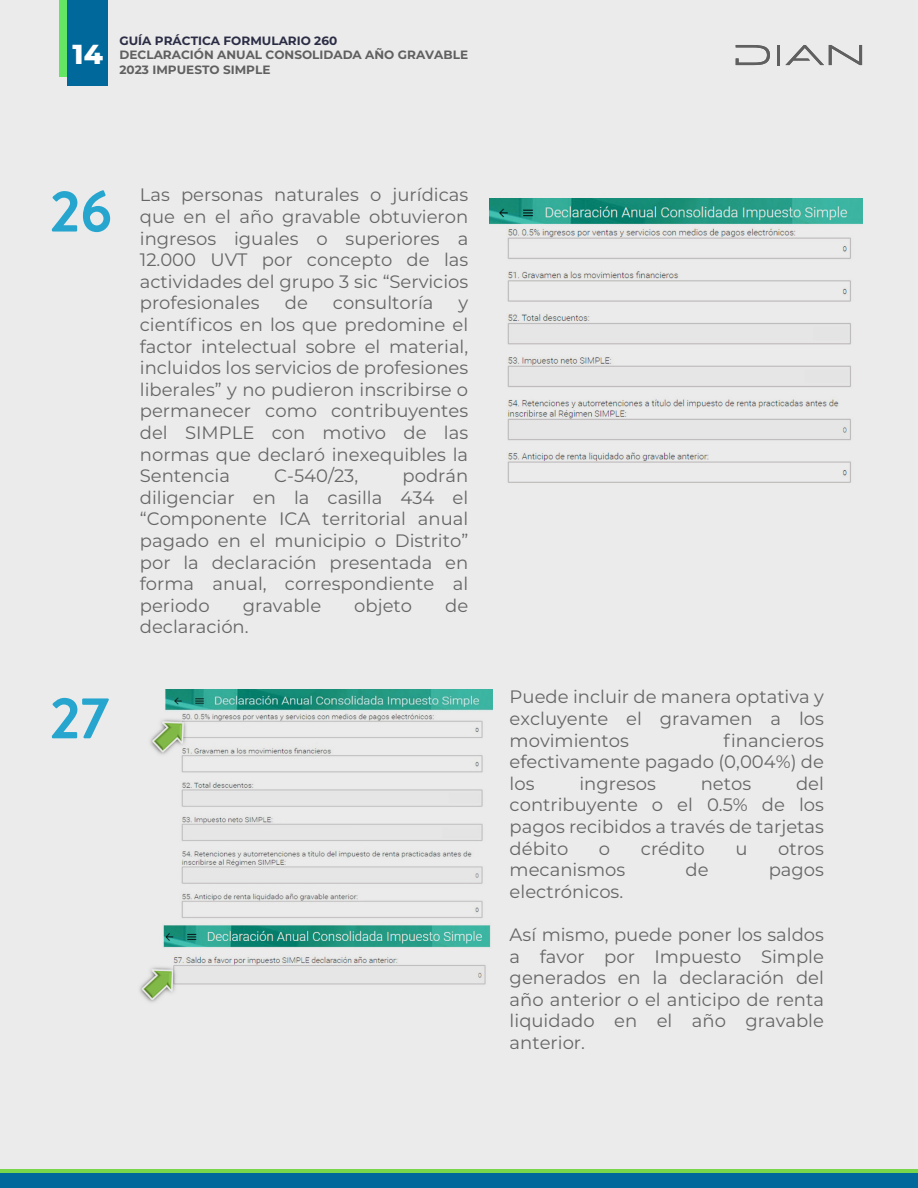
<style>
.page{position:relative;width:918px;height:1188px;background:#ebebeb}
.page>*{position:absolute;margin:0;border:0;box-sizing:border-box;transform-origin:0 0}
.t1{font:700 58.65px "Brandon Grotesque";color:#26a6cf}
.t2{font:800 27.45px "Montserrat";color:#fff}
.t3{font:18px/21.6px "Montserrat";color:#666;text-align:justify}
.t4{font:700 12px/14.4px "Montserrat";color:#606060}
.t5{font:700 12px "Montserrat";color:#2b2d45}
</style>
<div class="page">
<svg style="left:0;top:1169px;width:918px;height:5px;fill:#78d64b"></svg>
<div style="left:0;top:1174px;width:918px;height:14px;background:#00689a"></div>
<div style="left:59px;top:0;width:12px;height:77px;background:#64e664"></div>
<div style="left:67px;top:0;width:41px;height:86px;background:#00689a"></div>
<svg style="left:736px;top:45px;width:34px;height:20px"></svg>
<hr style="left:777px;top:45px;width:3px;height:20px;background:#606060">
<svg style="left:786px;top:45px;width:76px;height:20px"></svg>
<img style="left:490px;top:199px;width:372px;height:284px">
<img style="left:139px;top:690px;width:354px;height:312px">
<h2 class="t2" style="left:73px;top:34px;width:32px">14</h2>
<p class="t5" style="left:120px;top:32px;width:219px">GUÍA PRÁCTICA FORMULARIO 260</p>
<p class="t4" style="left:120px;top:47px;width:350px">DECLARACIÓN ANUAL CONSOLIDADA AÑO GRAVABLE<br>2023 IMPUESTO SIMPLE</p>
<h1 class="t1" style="left:50px;top:170px;width:63px">26</h1>
<p class="t3" style="left:140px;top:184px;width:330px">Las personas naturales o jurídicas que en el año gravable obtuvieron ingresos iguales o superiores a 12.000 UVT por concepto de las actividades del grupo 3 sic “Servicios profesionales</p>
<p class="t3" style="left:285px;top:292px;width:25px">de</p>
<p class="t3" style="left:333px;top:292px;width:102px">consultoría</p>
<p class="t3" style="left:140px;top:292px;width:330px;text-indent:319px">y científicos en los que predomine el factor intelectual sobre el material, incluidos los servicios de profesiones liberales” y no pudieron inscribirse o permanecer como contribuyentes del SIMPLE con motivo de las normas que declaró inexequibles la Sentencia</p>
<p class="t3" style="left:274px;top:464px;width:86px">C-540/23,</p>
<p class="t3" style="left:140px;top:464px;width:330px;text-indent:263px">podrán diligenciar en la casilla 434 el “Componente ICA territorial anual pagado en el municipio o Distrito” por la declaración presentada en forma anual, correspondiente al periodo</p>
<p class="t3" style="left:243px;top:594px;width:80px">gravable</p>
<p class="t3" style="left:354px;top:594px;width:59px">objeto</p>
<p class="t3" style="left:445px;top:594px;width:25px">de</p>
<p class="t3" style="left:140px;top:616px;width:110px">declaración.</p>
<h1 class="t1" style="left:50px;top:677px;width:60px">27</h1>
<p class="t3" style="left:510px;top:686px;width:316px">Puede incluir de manera optativa y excluyente el gravamen a los movimientos</p>
<p class="t3" style="left:510px;top:729px;width:316px;text-indent:214px">financieros efectivamente pagado (0,004%) de los</p>
<p class="t3" style="left:510px;top:772px;width:316px;text-indent:286px">del contribuyente o el 0.5% de los pagos recibidos a través de tarjetas débito</p>
<p class="t3" style="left:579px;top:772px;width:78px">ingresos</p>
<p class="t3" style="left:701px;top:772px;width:52px">netos</p>
<p class="t3" style="left:599px;top:837px;width:13px">o</p>
<p class="t3" style="left:641px;top:837px;width:65px">crédito</p>
<p class="t3" style="left:735px;top:837px;width:14px">u</p>
<p class="t3" style="left:778px;top:837px;width:47px">otros</p>
<p class="t3" style="left:510px;top:858px;width:117px">mecanismos</p>
<p class="t3" style="left:686px;top:858px;width:25px">de</p>
<p class="t3" style="left:769px;top:858px;width:57px">pagos</p>
<p class="t3" style="left:510px;top:880px;width:115px">electrónicos.</p>
<p class="t3" style="left:510px;top:923px;width:316px">Así mismo, puede poner los saldos a favor por Impuesto Simple generados en la declaración del año anterior o el anticipo de renta liquidado en el año gravable anterior.</p>
</div>
